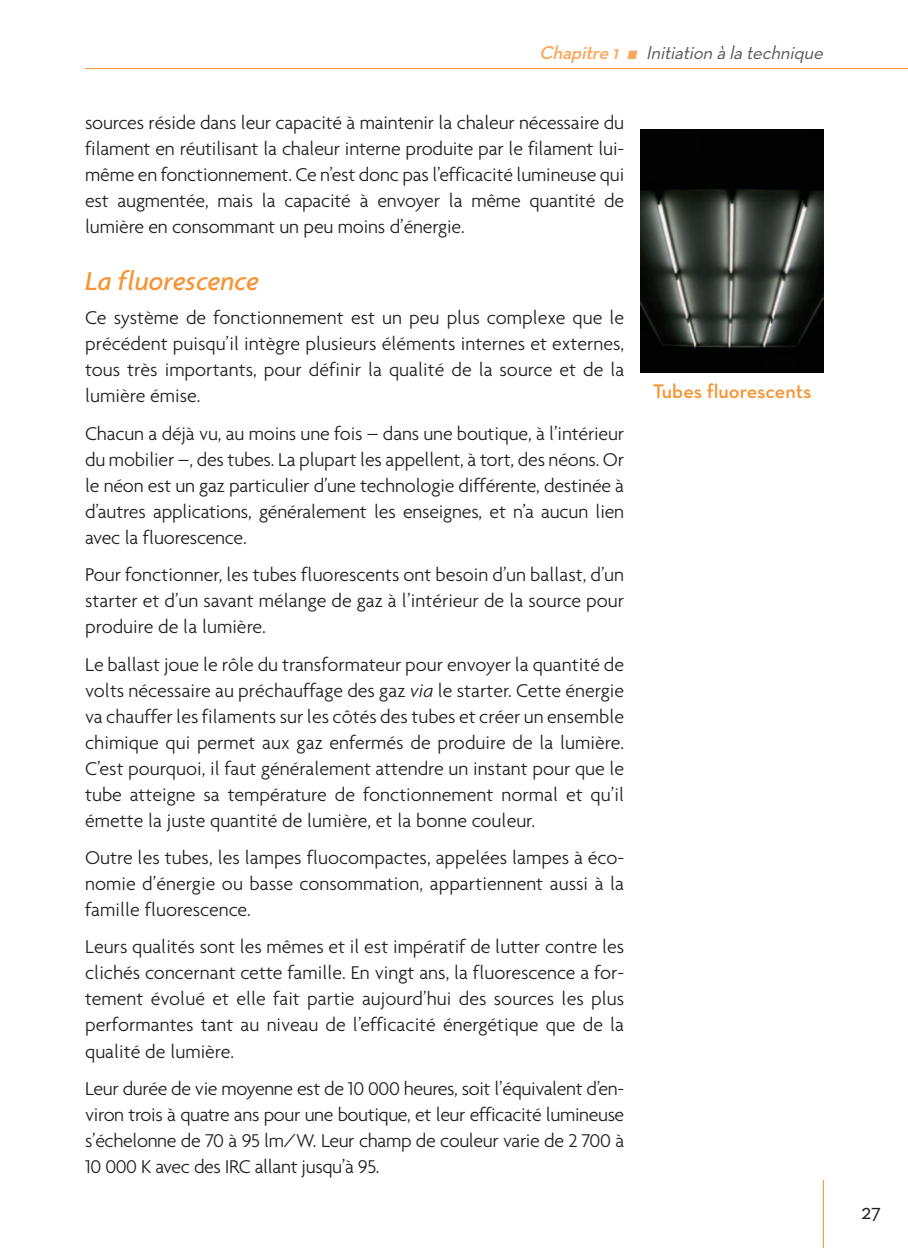
<style>
.page{position:relative;width:908px;height:1248px;background:#fff}
.page>*{position:absolute;margin:0;border:0;box-sizing:border-box;transform-origin:0 0}
._05_Titre_2{font:italic 500 28px "Agenda";color:#f79332}
.t1{font:22px "Neutra Text";color:#231f20}
.XX_Texte_Courant{font:300 20px/26px "Agenda";color:#231f20;text-align:justify}
.t2{font:600 20px "Neutra Text";color:#f79332}
.t3{font:italic 19px "Neutra Text";color:#57585a}
.s1{font-weight:600;color:#f9a75a}
.s2{color:#f9a75a}
.s3{font-style:italic}
</style>
<div class="page">
<hr style="left:822px;top:1179px;width:1px;height:68px;background:#f79332">
<hr style="left:85px;top:68px;width:822px;height:1px;background:#f79332">
<img style="left:640px;top:129px;width:183px;height:243px">
<p class="t3" style="left:539px;top:41px;width:290px"><span class="s1">Chapitre 1</span> <span class="s2">■</span> Initiation à la technique</p>
<p class="XX_Texte_Courant" style="left:85px;top:109px;width:540px">sources réside dans leur capacité à maintenir la chaleur nécessaire du filament en réutilisant la chaleur interne produite par le filament lui&shy;même en fonctionnement. Ce n’est donc pas l’efficacité lumineuse qui est augmentée, mais la capacité à envoyer la même quantité de lumière en consommant un peu moins d’énergie.</p>
<p class="_05_Titre_2" style="left:85px;top:264px;width:175px">La fluorescence</p>
<p class="XX_Texte_Courant" style="left:85px;top:304px;width:540px">Ce système de fonctionnement est un peu plus complexe que le précédent puisqu’il intègre plusieurs éléments internes et externes, tous très importants, pour définir la qualité de la source et de la lumière émise.</p>
<p class="XX_Texte_Courant" style="left:85px;top:420px;width:540px">Chacun a déjà vu, au moins une fois – dans une boutique, à l’intérieur du mobilier –, des tubes. La plupart les appellent, à tort, des néons. Or le néon est un gaz particulier d’une technologie différente, destinée à d’autres applications, généralement les enseignes, et n’a aucun lien avec la fluorescence.</p>
<p class="XX_Texte_Courant" style="left:85px;top:561px;width:540px">Pour fonctionner, les tubes fluorescents ont besoin d’un ballast, d’un starter et d’un savant mélange de gaz à l’intérieur de la source pour produire de la lumière.</p>
<p class="XX_Texte_Courant" style="left:85px;top:650px;width:540px">Le ballast joue le rôle du transformateur pour envoyer la quantité de volts nécessaire au préchauffage des gaz <span class="s3">via</span> le starter. Cette énergie va chauffer les filaments sur les côtés des tubes et créer un ensemble chimique qui permet aux gaz enfermés de produire de la lumière.<br>C’est pourquoi, il faut généralement attendre un instant pour que le tube atteigne sa température de fonctionnement normal et qu’il émette la juste quantité de lumière, et la bonne couleur.</p>
<p class="XX_Texte_Courant" style="left:85px;top:844px;width:540px">Outre les tubes, les lampes fluocompactes, appelées lampes à éco&shy;nomie d’énergie ou basse consommation, appartiennent aussi à la famille fluorescence.</p>
<p class="XX_Texte_Courant" style="left:85px;top:933px;width:540px">Leurs qualités sont les mêmes et il est impératif de lutter contre les clichés concernant cette famille. En vingt ans, la fluorescence a for&shy;tement évolué et elle fait partie aujourd’hui des sources les plus performantes tant au niveau de l’efficacité énergétique que de la qualité de lumière.</p>
<p class="XX_Texte_Courant" style="left:85px;top:1074px;width:540px">Leur durée de vie moyenne est de 10 000 heures, soit l’équivalent d’en&shy;viron trois à quatre ans pour une boutique, et leur efficacité lumineuse s’échelonne de 70 à 95 lm/W. Leur champ de couleur varie de 2 700 à 10 000 K avec des IRC allant jusqu’à 95.</p>
<p class="t2" style="left:652px;top:379px;width:160px">Tubes fluorescents</p>
<p class="t1" style="left:860px;top:1197px;width:22px">27</p>
</div>
